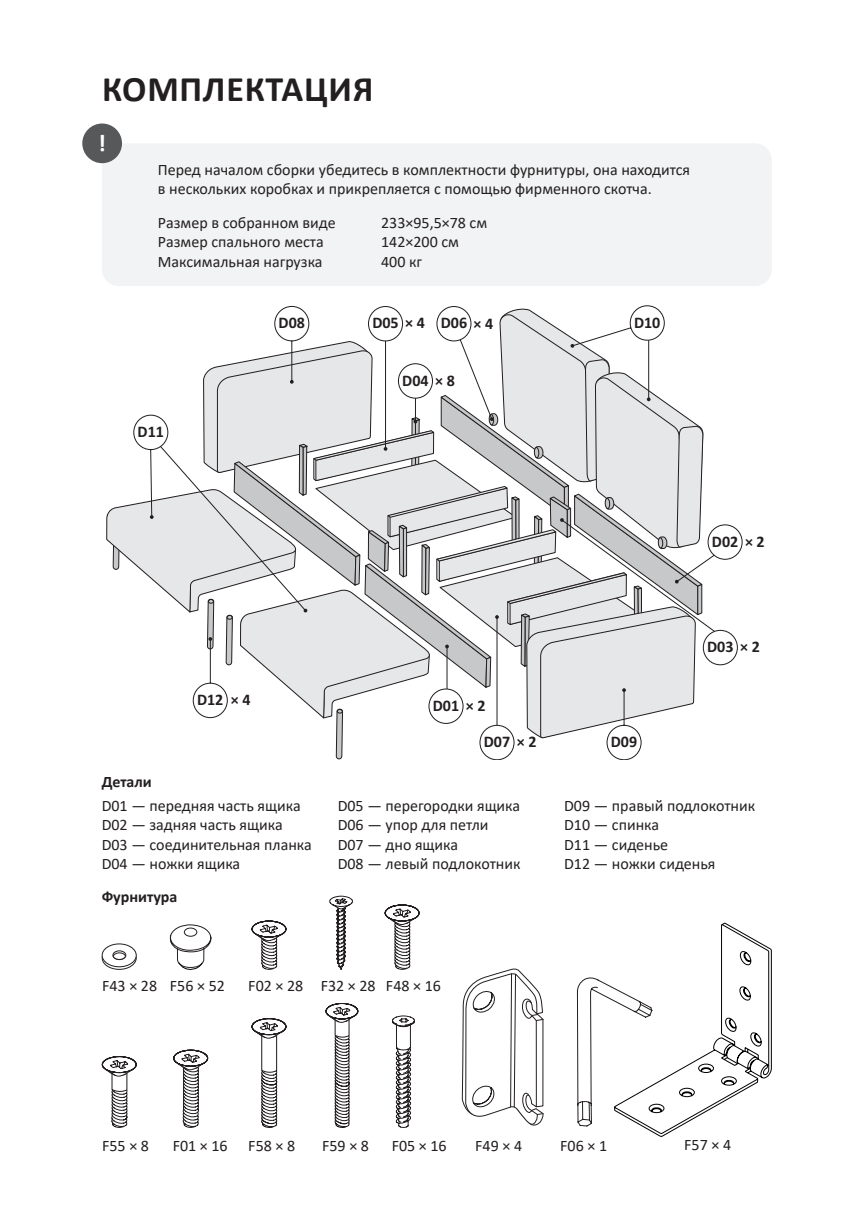
<style>
.page{position:relative;width:857px;height:1225px;background:#fff}
.page>*{position:absolute;margin:0;border:0;box-sizing:border-box;transform-origin:0 0}
.t1{font:700 36px "Calibri";letter-spacing:.02em;color:#231f20}
.t2{font:700 24px "Calibri";color:#fff}
.t3{font:700 16.2px "Calibri";color:#231f20}
.t4{font:16px/19.2px "Calibri";color:#231f20}
.t5{font:700 16px "Calibri";color:#231f20}
</style>
<div class="page">
<div style="left:707px;top:524px;width:35px;height:35px;border:1px solid #231f20;border-radius:50%"></div>
<div style="left:702px;top:630px;width:35px;height:35px;border:1px solid #231f20;border-radius:50%"></div>
<svg style="left:106px;top:305px;width:608px;height:455px"></svg>
<div style="left:102px;top:143px;width:669px;height:143px;background:#f2f3f4;border-radius:17px"></div>
<div style="left:82px;top:123px;width:40px;height:40px;background:#57585a;border-radius:50%"></div>
<svg style="left:461px;top:968px;width:83px;height:158px"></svg>
<svg style="left:169px;top:924px;width:43px;height:46px"></svg>
<div style="left:184px;top:927px;width:13px;height:9px;border:1px solid #231f20;border-radius:50%"></div>
<svg style="left:251px;top:920px;width:36px;height:50px"></svg>
<svg style="left:384px;top:904px;width:36px;height:66px"></svg>
<svg style="left:101px;top:1056px;width:36px;height:72px"></svg>
<svg style="left:173px;top:1049px;width:36px;height:79px"></svg>
<svg style="left:392px;top:1015px;width:23px;height:113px"></svg>
<svg style="left:329px;top:895px;width:24px;height:75px"></svg>
<div style="left:102px;top:946px;width:35px;height:24px;border:1px solid #231f20;border-radius:50%"></div>
<svg style="left:101px;top:943px;width:36px;height:24px"></svg>
<div style="left:113px;top:953px;width:12px;height:6px;background:#fff;border-radius:50%"></div>
<div style="left:113px;top:952px;width:13px;height:8px;border:1px solid #231f20;border-radius:50%"></div>
<svg style="left:576px;top:922px;width:196px;height:215px"></svg>
<svg style="left:325px;top:1003px;width:34px;height:125px"></svg>
<svg style="left:251px;top:1018px;width:36px;height:110px"></svg>
<h1 class="t1" style="left:102px;top:63px;width:272px">КОМПЛЕКТАЦИЯ</h1>
<h2 class="t2" style="left:98px;top:126px;width:9px">!</h2>
<p class="t4" style="left:158px;top:160px;width:533px">Перед началом сборки убедитесь в комплектности фурнитуры, она находится в нескольких коробках и прикрепляется с помощью фирменного скотча.</p>
<p class="t4" style="left:158px;top:213px;width:179px">Размер в собранном виде<br>Размер спального места<br>Максимальная нагрузка</p>
<p class="t4" style="left:381px;top:213px;width:108px">233×95,5×78 см<br>142×200 см<br>400 кг</p>
<p class="t3" style="left:278px;top:311px;width:28px">D08</p>
<p class="t3" style="left:372px;top:311px;width:122px">D05 × 4 D06 × 4</p>
<p class="t3" style="left:138px;top:420px;width:28px">D11</p>
<p class="t3" style="left:402px;top:369px;width:54px">D04 × 8</p>
<p class="t3" style="left:633px;top:311px;width:28px">D10</p>
<p class="t3" style="left:197px;top:688px;width:55px">D12 × 4</p>
<p class="t3" style="left:432px;top:694px;width:54px">D01 × 2</p>
<p class="t3" style="left:483px;top:730px;width:54px">D07 × 2</p>
<p class="t3" style="left:610px;top:730px;width:28px">D09</p>
<p class="t3" style="left:711px;top:530px;width:54px">D02 × 2</p>
<p class="t3" style="left:706px;top:635px;width:54px">D03 × 2</p>
<p class="t5" style="left:102px;top:770px;width:52px">Детали</p>
<p class="t4" style="left:102px;top:796px;width:211px">D01 — передняя часть ящика<br>D02 — задняя часть ящика<br>D03 — соединительная планка<br>D04 — ножки ящика</p>
<p class="t4" style="left:337px;top:796px;width:184px">D05 — перегородки ящика<br>D06 — упор для петли<br>D07 — дно ящика<br>D08 — левый подлокотник</p>
<p class="t4" style="left:564px;top:796px;width:192px">D09 — правый подлокотник<br>D10 — спинка<br>D11 — сиденье<br>D12 — ножки сиденья</p>
<p class="t5" style="left:102px;top:885px;width:77px">Фурнитура</p>
<p class="t4" style="left:102px;top:976px;width:56px">F43 × 28</p>
<p class="t4" style="left:170px;top:976px;width:56px">F56 × 52</p>
<p class="t4" style="left:248px;top:976px;width:56px">F02 × 28</p>
<p class="t4" style="left:320px;top:976px;width:56px">F32 × 28</p>
<p class="t4" style="left:386px;top:976px;width:56px">F48 × 16</p>
<p class="t4" style="left:102px;top:1136px;width:48px">F55 × 8</p>
<p class="t4" style="left:173px;top:1136px;width:56px">F01 × 16</p>
<p class="t4" style="left:248px;top:1136px;width:48px">F58 × 8</p>
<p class="t4" style="left:322px;top:1136px;width:48px">F59 × 8</p>
<p class="t4" style="left:391px;top:1136px;width:56px">F05 × 16</p>
<p class="t4" style="left:475px;top:1136px;width:48px">F49 × 4</p>
<p class="t4" style="left:560px;top:1136px;width:48px">F06 × 1</p>
<p class="t4" style="left:683px;top:1134px;width:48px">F57 × 4</p>
</div>
